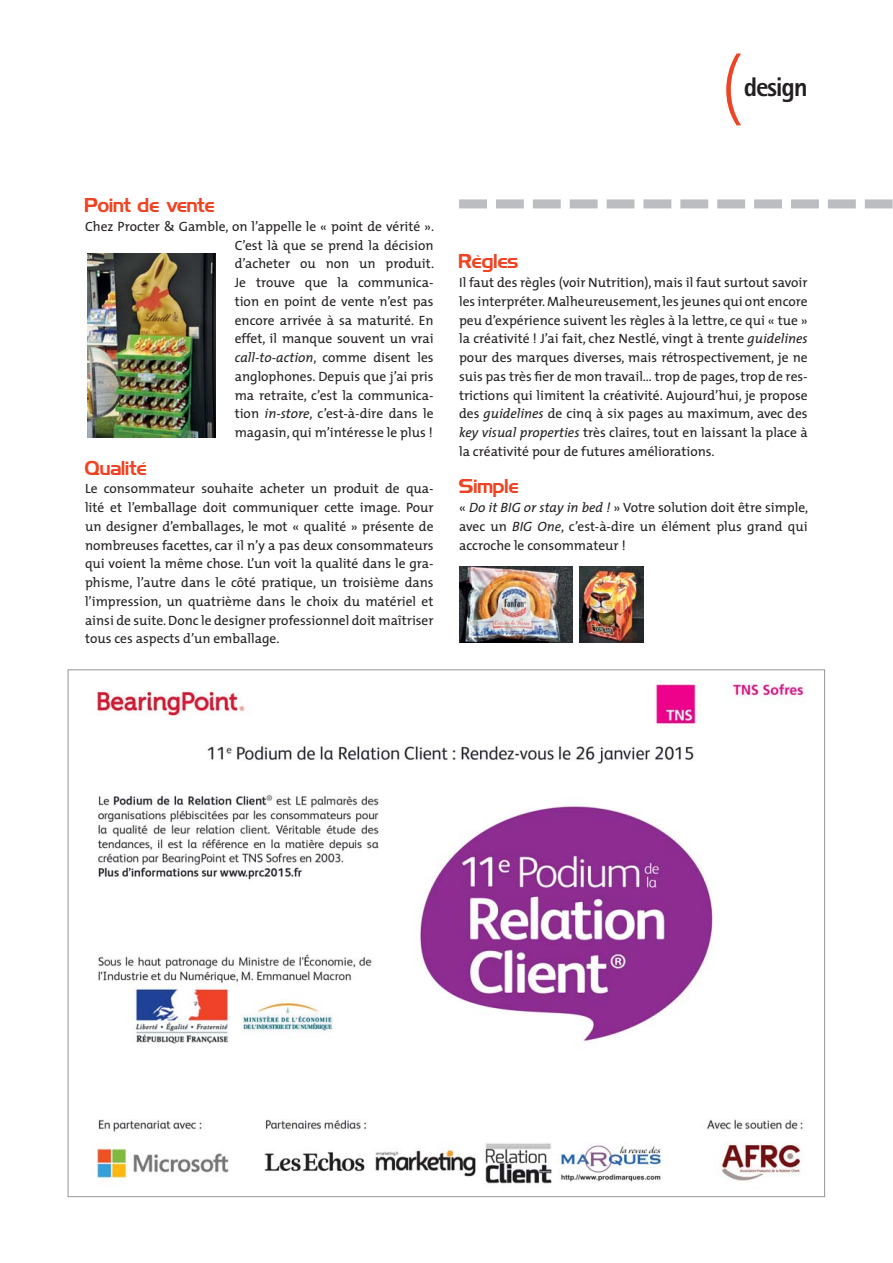
<style>
.page{position:relative;width:893px;height:1263px;background:#fff}
.page>*{position:absolute;margin:0;border:0;box-sizing:border-box;transform-origin:0 0}
.t1{font:300 75px "The Mix";color:#ef4423}
.t2{font:800 27px "Rotis Sans Serif";letter-spacing:-.05em;color:#231f20}
.t3{font:18px "Hancock Park Laser";color:#ef4423}
.t4{font:13.5px/18.8px "The Mix";color:#231f20;text-align:justify}
.s1{font-style:italic}
</style>
<div class="page">
<svg style="left:459px;top:199px;width:434px;height:9px"></svg>
<img style="left:87px;top:254px;width:128px;height:184px">
<img style="left:459px;top:567px;width:113px;height:75px">
<img style="left:580px;top:567px;width:63px;height:76px">
<img style="left:96px;top:681px;width:709px;height:503px">
<h1 class="t1" style="left:720px;top:57px;width:24px">(</h1>
<h2 class="t2" style="left:744px;top:77px;width:65px">design</h2>
<h3 class="t3" style="left:85px;top:198px;width:132px">Point de vente</h3>
<p class="t4" style="left:235px;top:218px;width:201px;text-indent:-150px">Chez Procter &amp; Gamble, on l’appelle le « point de vérité ».<br>C’est là que se prend la décision d’acheter ou non un produit.<br>Je trouve que la communica&shy;tion en point de vente n’est pas encore arrivée à sa maturité. En effet, il manque souvent un vrai <span class="s1">call-to-action</span>, comme disent les anglophones. Depuis que j’ai pris ma retraite, c’est la communica&shy;tion <span class="s1">in-store</span>, c’est-à-dire dans le magasin, qui m’intéresse le plus !</p>
<h3 class="t3" style="left:85px;top:461px;width:63px">Qualité</h3>
<p class="t4" style="left:85px;top:480px;width:350px">Le consommateur souhaite acheter un produit de qua&shy;lité et l’emballage doit communiquer cette image. Pour un designer d’emballages, le mot « qualité » présente de nombreuses facettes, car il n’y a pas deux consommateurs qui voient la même chose. L’un voit la qualité dans le gra&shy;phisme, l’autre dans le côté pratique, un troisième dans l’impression, un quatrième dans le choix du matériel et ainsi de suite. Donc le designer professionnel doit maîtriser tous ces aspects d’un emballage.</p>
<h3 class="t3" style="left:459px;top:255px;width:61px">Règles</h3>
<p class="t4" style="left:459px;top:274px;width:350px">Il faut des règles (voir Nutrition), mais il faut surtout savoir les interpréter. Malheureusement, les jeunes qui ont encore peu d’expérience suivent les règles à la lettre, ce qui « tue » la créativité ! J’ai fait, chez Nestlé, vingt à trente <span class="s1">guidelines </span>pour des marques diverses, mais rétrospectivement, je ne suis pas très fier de mon travail… trop de pages, trop de res&shy;trictions qui limitent la créativité. Aujourd’hui, je propose des <span class="s1">guidelines</span> de cinq à six pages au maximum, avec des <span class="s1">key visual properties</span> très claires, tout en laissant la place à la créativité pour de futures améliorations.</p>
<h3 class="t3" style="left:459px;top:480px;width:61px">Simple</h3>
<p class="t4" style="left:459px;top:499px;width:351px">« <span class="s1">Do it BIG or stay in bed !</span> » Votre solution doit être simple, avec un <span class="s1">BIG One</span>, c’est-à-dire un élément plus grand qui accroche le consommateur !</p>
</div>
